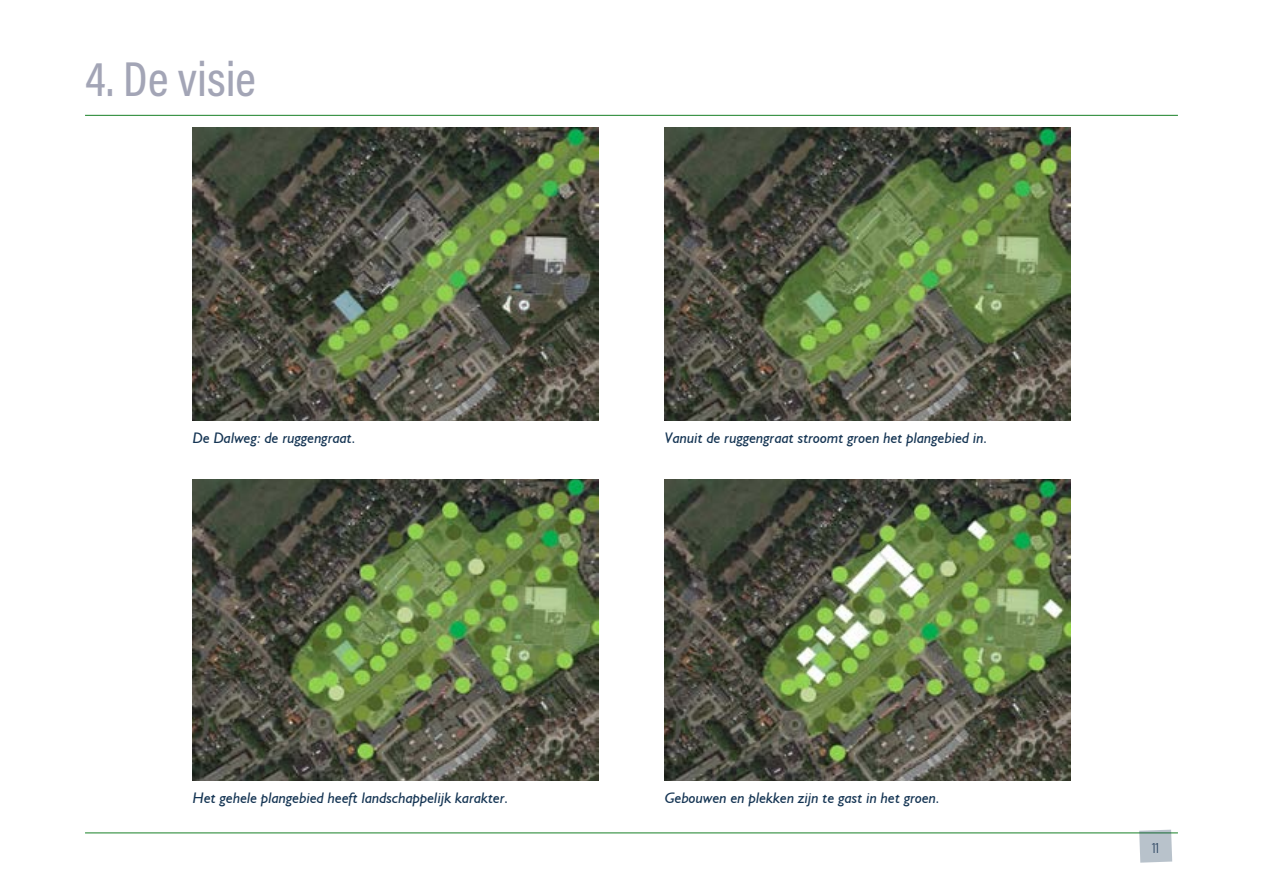
<style>
.page{position:relative;width:1263px;height:893px;background:#fff}
.page>*{position:absolute;margin:0;border:0;box-sizing:border-box;transform-origin:0 0}
.t1{font:500 49.5px "Acumin Pro Cond";color:#a3a5b6}
.t2{font:italic 15.3px "Humanist 521 BT";color:#143453}
.t3{font:300 15px "Acumin Pro Cond";color:#203a58}
</style>
<div class="page">
<hr style="left:85px;top:832px;width:1093px;height:1px;background:#318f3e">
<svg style="left:1139px;top:830px;width:33px;height:33px"></svg>
<hr style="left:85px;top:115px;width:1093px;height:1px;background:#318f3e">
<img style="left:193px;top:128px;width:405px;height:292px">
<img style="left:193px;top:479px;width:405px;height:301px">
<img style="left:665px;top:128px;width:405px;height:292px">
<img style="left:665px;top:479px;width:405px;height:301px">
<h1 class="t1" style="left:85px;top:47px;width:173px">4. De visie</h1>
<p class="t2" style="left:193px;top:428px;width:164px">De Dalweg: de ruggengraat.</p>
<p class="t2" style="left:193px;top:788px;width:317px">Het gehele plangebied heeft landschappelijk karakter.</p>
<p class="t2" style="left:665px;top:428px;width:324px">Vanuit de ruggengraat stroomt groen het plangebied in.</p>
<p class="t2" style="left:665px;top:788px;width:277px">Gebouwen en plekken zijn te gast in het groen.</p>
<p class="t3" style="left:1152px;top:838px;width:9px">11</p>
</div>
